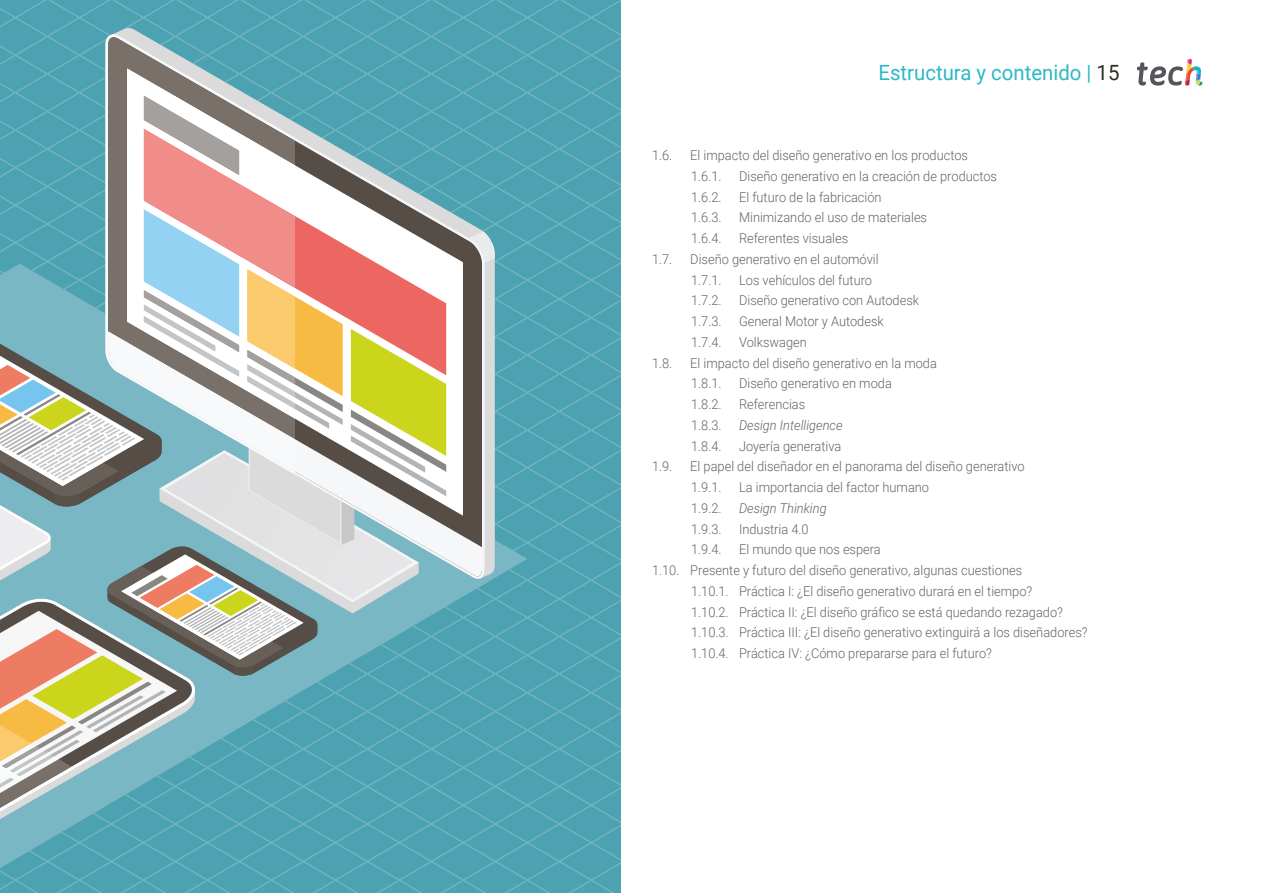
<style>
.page{position:relative;width:1263px;height:893px;background:#fff}
.page>*{position:absolute;margin:0;border:0;box-sizing:border-box;transform-origin:0 0}
.t1{font:21px "Roboto";color:#2db8c5}
.t2{font:300 13.5px/20.7px "Roboto";color:#61646a;scale:.95 1}
.t3{font:italic 300 13.5px "Roboto";color:#61646a;scale:.95 1}
.s1{color:#312e20}
</style>
<div class="page">
<svg style="left:1137px;top:59px;width:65px;height:27px"></svg>
<svg style="left:0;top:0;width:621px;height:893px"></svg>
<h1 class="t1" style="left:878px;top:57px;width:242px">Estructura y contenido | <span class="s1">15</span></h1>
<p class="t2" style="left:652px;top:144px;width:23px">1.6.</p>
<p class="t2" style="left:690px;top:144px;width:294px">El impacto del diseño generativo en los productos<br>1.6.1.</p>
<p class="t2" style="left:739px;top:165px;width:273px">Diseño generativo en la creación de productos</p>
<p class="t2" style="left:691px;top:186px;width:34px">1.6.2.</p>
<p class="t2" style="left:739px;top:186px;width:152px">El futuro de la fabricación</p>
<p class="t2" style="left:691px;top:207px;width:34px">1.6.3.</p>
<p class="t2" style="left:739px;top:207px;width:199px">Minimizando el uso de materiales</p>
<p class="t2" style="left:691px;top:227px;width:34px">1.6.4.</p>
<p class="t2" style="left:739px;top:227px;width:116px">Referentes visuales</p>
<p class="t2" style="left:652px;top:248px;width:23px">1.7.</p>
<p class="t2" style="left:690px;top:248px;width:200px">Diseño generativo en el automóvil<br>1.7.1.</p>
<p class="t2" style="left:739px;top:269px;width:142px">Los vehículos del futuro</p>
<p class="t2" style="left:691px;top:290px;width:34px">1.7.2.</p>
<p class="t2" style="left:739px;top:290px;width:191px">Diseño generativo con Autodesk</p>
<p class="t2" style="left:691px;top:310px;width:34px">1.7.3.</p>
<p class="t2" style="left:739px;top:310px;width:154px">General Motor y Autodesk</p>
<p class="t2" style="left:691px;top:331px;width:34px">1.7.4.</p>
<p class="t2" style="left:739px;top:331px;width:73px">Volkswagen</p>
<p class="t2" style="left:652px;top:352px;width:23px">1.8.</p>
<p class="t2" style="left:690px;top:352px;width:261px">El impacto del diseño generativo en la moda<br>1.8.1.</p>
<p class="t2" style="left:739px;top:373px;width:162px">Diseño generativo en moda</p>
<p class="t2" style="left:691px;top:393px;width:34px">1.8.2.</p>
<p class="t2" style="left:739px;top:393px;width:71px">Referencias</p>
<p class="t2" style="left:691px;top:414px;width:34px">1.8.3.</p>
<p class="t3" style="left:739px;top:416px;width:110px">Design Intelligence</p>
<p class="t2" style="left:691px;top:435px;width:34px">1.8.4.</p>
<p class="t2" style="left:739px;top:435px;width:109px">Joyería generativa</p>
<p class="t2" style="left:652px;top:456px;width:23px">1.9.</p>
<p class="t2" style="left:690px;top:456px;width:353px">El papel del diseñador en el panorama del diseño generativo<br>1.9.1.</p>
<p class="t2" style="left:739px;top:476px;width:202px">La importancia del factor humano</p>
<p class="t2" style="left:691px;top:497px;width:34px">1.9.2.</p>
<p class="t3" style="left:739px;top:499px;width:94px">Design Thinking</p>
<p class="t2" style="left:691px;top:518px;width:34px">1.9.3.</p>
<p class="t2" style="left:739px;top:518px;width:75px">Industria 4.0</p>
<p class="t2" style="left:691px;top:539px;width:34px">1.9.4.</p>
<p class="t2" style="left:739px;top:539px;width:151px">El mundo que nos espera</p>
<p class="t2" style="left:652px;top:559px;width:391px">1.10. Presente y futuro del diseño generativo, algunas cuestiones</p>
<p class="t2" style="left:691px;top:580px;width:361px">1.10.1. Práctica I: ¿El diseño generativo durará en el tiempo?</p>
<p class="t2" style="left:691px;top:601px;width:393px">1.10.2. Práctica II: ¿El diseño gráfico se está quedando rezagado?</p>
<p class="t2" style="left:691px;top:622px;width:419px">1.10.3. Práctica III: ¿El diseño generativo extinguirá a los diseñadores?</p>
<p class="t2" style="left:691px;top:642px;width:318px">1.10.4. Práctica IV: ¿Cómo prepararse para el futuro?</p>
</div>
